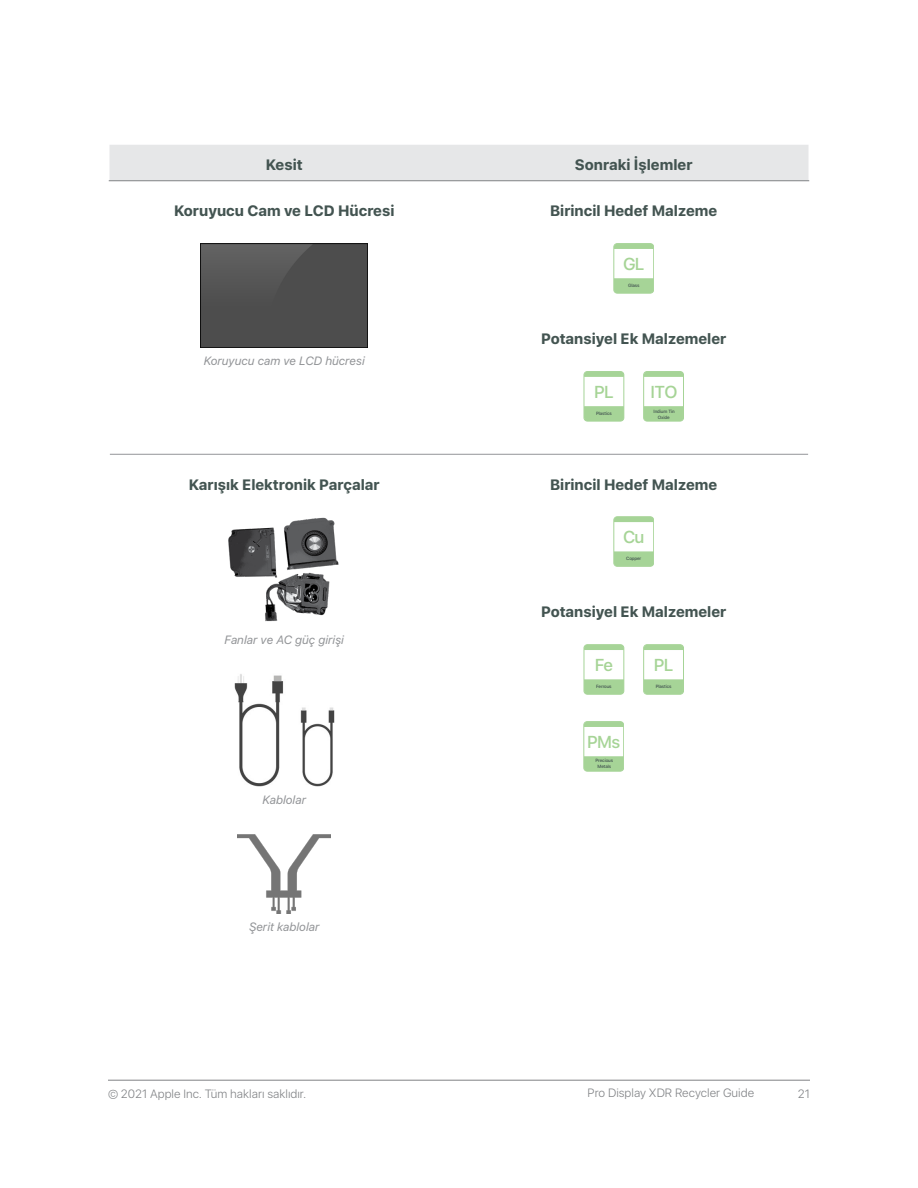
<style>
.page{position:relative;width:918px;height:1188px;background:#fff}
.page>*{position:absolute;margin:0;border:0;box-sizing:border-box;transform-origin:0 0}
.t1{font:500 17.25px "SF Hello";letter-spacing:-.04em;color:#a6d496}
.t2{font:700 15px "SF Hello";color:#435451}
.t3{font:italic 12px "SF Hello";color:#939598}
.t4{font:300 12px "SF Hello";color:#808285}
.t5{font:500 4.65px/5.7px "SF Hello";letter-spacing:-.02em;color:#425350;text-align:center}
</style>
<div class="page">
<hr style="left:108px;top:1080px;width:702px;height:1px;background:#808285">
<div style="left:110px;top:145px;width:698px;height:35px;background:#e6e7e8"></div>
<hr style="left:110px;top:454px;width:349px;height:1px;background:#939598">
<hr style="left:459px;top:454px;width:349px;height:1px;background:#939598">
<hr style="left:109px;top:180px;width:350px;height:1px;background:#808285">
<hr style="left:459px;top:180px;width:350px;height:1px;background:#808285">
<img style="left:201px;top:243px;width:167px;height:104px">
<svg style="left:614px;top:278px;width:40px;height:15px"></svg>
<svg style="left:614px;top:243px;width:40px;height:6px"></svg>
<div style="left:614px;top:243px;width:40px;height:50px;border:1px solid #a6d497;border-radius:3px"></div>
<svg style="left:584px;top:406px;width:40px;height:15px"></svg>
<svg style="left:584px;top:371px;width:40px;height:6px"></svg>
<div style="left:584px;top:371px;width:40px;height:50px;border:1px solid #a6d497;border-radius:3px"></div>
<svg style="left:643px;top:406px;width:41px;height:15px"></svg>
<svg style="left:644px;top:371px;width:40px;height:6px"></svg>
<div style="left:643px;top:371px;width:41px;height:50px;border:1px solid #a6d497;border-radius:3px"></div>
<img style="left:228px;top:517px;width:111px;height:60px">
<img style="left:247px;top:560px;width:91px;height:62px">
<img style="left:234px;top:674px;width:100px;height:112px">
<img style="left:238px;top:834px;width:93px;height:79px">
<svg style="left:614px;top:551px;width:40px;height:15px"></svg>
<svg style="left:614px;top:517px;width:40px;height:5px"></svg>
<div style="left:614px;top:517px;width:40px;height:49px;border:1px solid #a6d497;border-radius:3px"></div>
<svg style="left:584px;top:679px;width:40px;height:15px"></svg>
<svg style="left:584px;top:645px;width:40px;height:5px"></svg>
<div style="left:584px;top:645px;width:40px;height:49px;border:1px solid #a6d497;border-radius:3px"></div>
<svg style="left:643px;top:679px;width:41px;height:15px"></svg>
<svg style="left:643px;top:645px;width:41px;height:5px"></svg>
<div style="left:643px;top:645px;width:41px;height:49px;border:1px solid #a6d497;border-radius:3px"></div>
<svg style="left:584px;top:756px;width:40px;height:15px"></svg>
<svg style="left:584px;top:721px;width:40px;height:6px"></svg>
<div style="left:584px;top:721px;width:40px;height:50px;border:1px solid #a6d497;border-radius:3px"></div>
<p class="t2" style="left:266px;top:156px;width:38px">Kesit</p>
<p class="t2" style="left:575px;top:156px;width:119px">Sonraki İşlemler</p>
<p class="t2" style="left:174px;top:202px;width:222px">Koruyucu Cam ve LCD Hücresi</p>
<p class="t2" style="left:550px;top:202px;width:169px">Birincil Hedef Malzeme</p>
<p class="t3" style="left:204px;top:352px;width:163px">Koruyucu cam ve LCD hücresi</p>
<p class="t2" style="left:189px;top:476px;width:192px">Karışık Elektronik Parçalar</p>
<p class="t3" style="left:224px;top:631px;width:121px">Fanlar ve AC güç girişi</p>
<p class="t3" style="left:262px;top:792px;width:45px">Kablolar</p>
<p class="t3" style="left:249px;top:919px;width:72px">Şerit kablolar</p>
<p class="t1" style="left:623px;top:254px;width:23px">GL</p>
<p class="t5" style="left:628px;top:283px;width:13px">Glass</p>
<p class="t2" style="left:541px;top:330px;width:187px">Potansiyel Ek Malzemeler</p>
<p class="t1" style="left:594px;top:382px;width:21px">PL</p>
<p class="t5" style="left:596px;top:411px;width:17px">Plastics</p>
<p class="t1" style="left:650px;top:382px;width:29px">ITO</p>
<p class="t5" style="left:654px;top:408px;width:23px">Indium Tin<br>Oxide</p>
<p class="t2" style="left:550px;top:476px;width:169px">Birincil Hedef Malzeme</p>
<p class="t1" style="left:623px;top:527px;width:23px">Cu</p>
<p class="t5" style="left:626px;top:556px;width:17px">Copper</p>
<p class="t2" style="left:541px;top:604px;width:187px">Potansiyel Ek Malzemeler</p>
<p class="t1" style="left:595px;top:655px;width:20px">Fe</p>
<p class="t5" style="left:596px;top:684px;width:17px">Ferrous</p>
<p class="t1" style="left:654px;top:655px;width:21px">PL</p>
<p class="t5" style="left:656px;top:684px;width:17px">Plastics</p>
<p class="t1" style="left:587px;top:732px;width:35px">PMs</p>
<p class="t5" style="left:596px;top:758px;width:19px">Precious<br>Metals</p>
<p class="t4" style="left:108px;top:1087px;width:200px">© 2021 Apple Inc. Tüm hakları saklıdır.</p>
<p class="t4" style="left:588px;top:1086px;width:168px">Pro Display XDR Recycler Guide</p>
<p class="t4" style="left:798px;top:1087px;width:14px">21</p>
</div>
